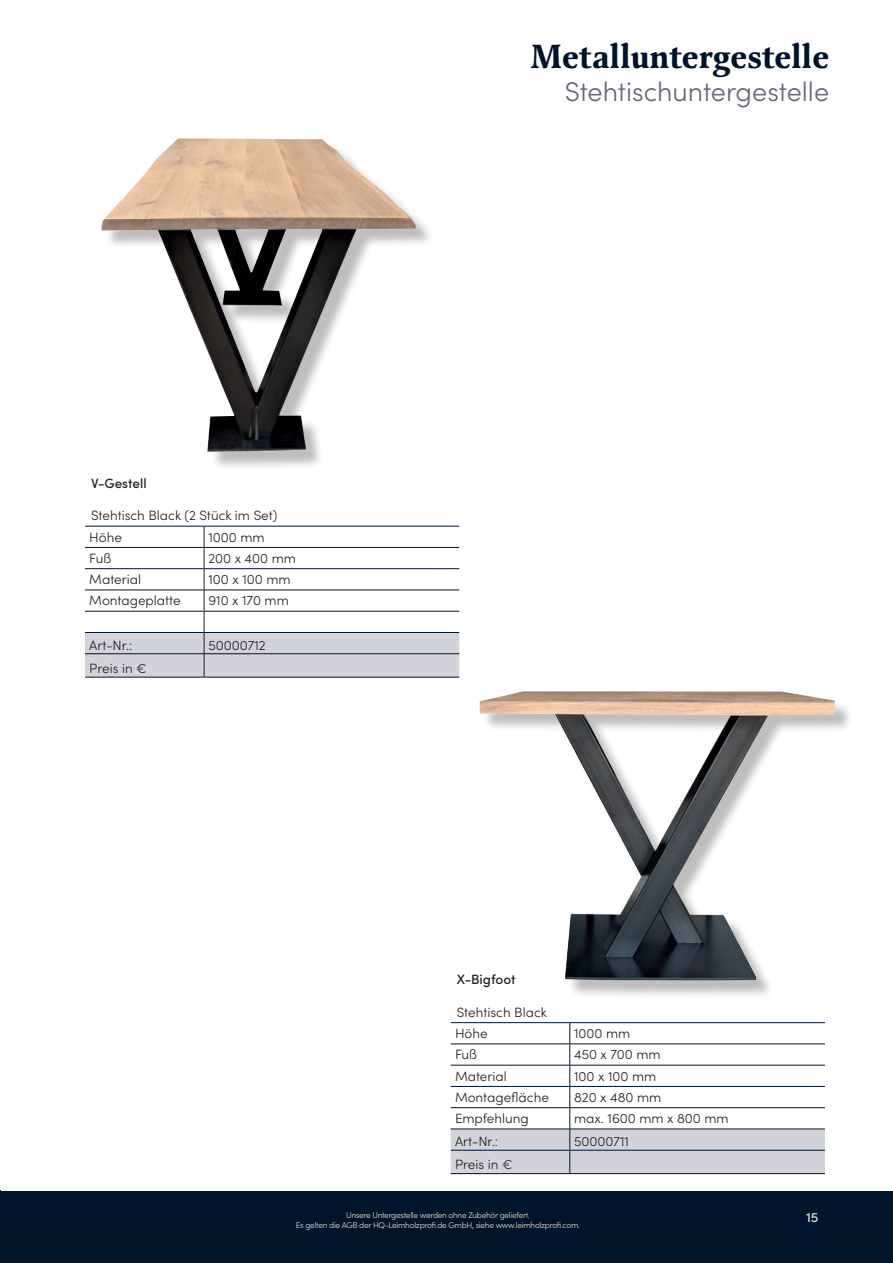
<style>
.page{position:relative;width:893px;height:1263px;background:#fff}
.page>*{position:absolute;margin:0;border:0;box-sizing:border-box;transform-origin:0 0}
.t1{font:700 33px "Classica Pro";letter-spacing:.01em;color:#001329}
.t2{font:300 27px "Sofia Pro";color:#626776}
.t3{font:300 13.5px/21.5px "Sofia Pro";color:#231f20}
.t4{font:500 13.5px "Sofia Pro";color:#231f20}
.t5{font:500 13.5px "Sofia Pro";color:#ebe2d3}
.t6{font:300 8.25px/9.9px "Sofia Pro";letter-spacing:-.03em;color:#ebe2d3;text-align:center}
</style>
<div class="page">
<hr style="left:0;top:1191px;width:1px;height:72px;background:#00142b">
<div style="left:1px;top:1191px;width:892px;height:72px;background:#00142b"></div>
<div style="left:482px;top:693px;width:371px;height:306px;background:#231f20;opacity:.3"></div>
<img style="left:480px;top:691px;width:355px;height:290px">
<svg style="left:85px;top:526px;width:374px;height:151px"></svg>
<hr style="left:85px;top:677px;width:119px;height:1px;background:#00142b">
<hr style="left:204px;top:677px;width:255px;height:1px;background:#00142b">
<hr style="left:451px;top:1022px;width:119px;height:1px;background:#00142b">
<hr style="left:570px;top:1022px;width:255px;height:1px;background:#00142b">
<svg style="left:451px;top:1023px;width:374px;height:150px"></svg>
<hr style="left:451px;top:1173px;width:119px;height:1px;background:#00142b">
<hr style="left:570px;top:1173px;width:255px;height:1px;background:#00142b">
<div style="left:103px;top:140px;width:331px;height:328px;background:#231f20;opacity:.3"></div>
<img style="left:101px;top:138px;width:316px;height:314px">
<p class="t4" style="left:91px;top:473px;width:57px">V-Gestell</p>
<p class="t3" style="left:89px;top:504px;width:190px">Stehtisch Black (2 Stück im Set)<br>Höhe</p>
<p class="t3" style="left:208px;top:525px;width:58px">1000 mm</p>
<p class="t3" style="left:89px;top:547px;width:24px">Fuß</p>
<p class="t3" style="left:208px;top:547px;width:89px">200 x 400 mm</p>
<p class="t3" style="left:89px;top:568px;width:53px">Material</p>
<p class="t3" style="left:208px;top:568px;width:84px">100 x 100 mm</p>
<p class="t3" style="left:89px;top:589px;width:93px">Montageplatte</p>
<p class="t3" style="left:208px;top:589px;width:82px">910 x 170 mm</p>
<p class="t3" style="left:89px;top:633px;width:45px">Art-Nr.:</p>
<p class="t3" style="left:208px;top:633px;width:59px">50000712</p>
<p class="t3" style="left:89px;top:657px;width:59px">Preis in €</p>
<h1 class="t1" style="left:531px;top:33px;width:300px">Metalluntergestelle</h1>
<h2 class="t2" style="left:565px;top:72px;width:266px">Stehtischuntergestelle</h2>
<p class="t4" style="left:457px;top:969px;width:60px">X-Bigfoot</p>
<p class="t3" style="left:455px;top:1000px;width:93px">Stehtisch Black<br>Höhe</p>
<p class="t3" style="left:574px;top:1022px;width:58px">1000 mm</p>
<p class="t3" style="left:455px;top:1043px;width:24px">Fuß</p>
<p class="t3" style="left:574px;top:1043px;width:88px">450 x 700 mm</p>
<p class="t3" style="left:455px;top:1064px;width:53px">Material</p>
<p class="t3" style="left:574px;top:1064px;width:84px">100 x 100 mm</p>
<p class="t3" style="left:455px;top:1086px;width:95px">Montagefläche</p>
<p class="t3" style="left:574px;top:1086px;width:89px">820 x 480 mm</p>
<p class="t3" style="left:455px;top:1107px;width:75px">Empfehlung</p>
<p class="t3" style="left:574px;top:1107px;width:156px">max. 1600 mm x 800 mm</p>
<p class="t3" style="left:455px;top:1130px;width:45px">Art-Nr.:</p>
<p class="t3" style="left:574px;top:1130px;width:57px">50000711</p>
<p class="t3" style="left:455px;top:1153px;width:59px">Preis in €</p>
<p class="t6" style="left:296px;top:1209px;width:286px">Unsere Untergestelle werden ohne Zubehör geliefert.<br>Es gelten die AGB der HQ-Leimholzprofi.de GmbH, siehe www.leimholzprofi.com.</p>
<p class="t5" style="left:806px;top:1207px;width:14px">15</p>
</div>
